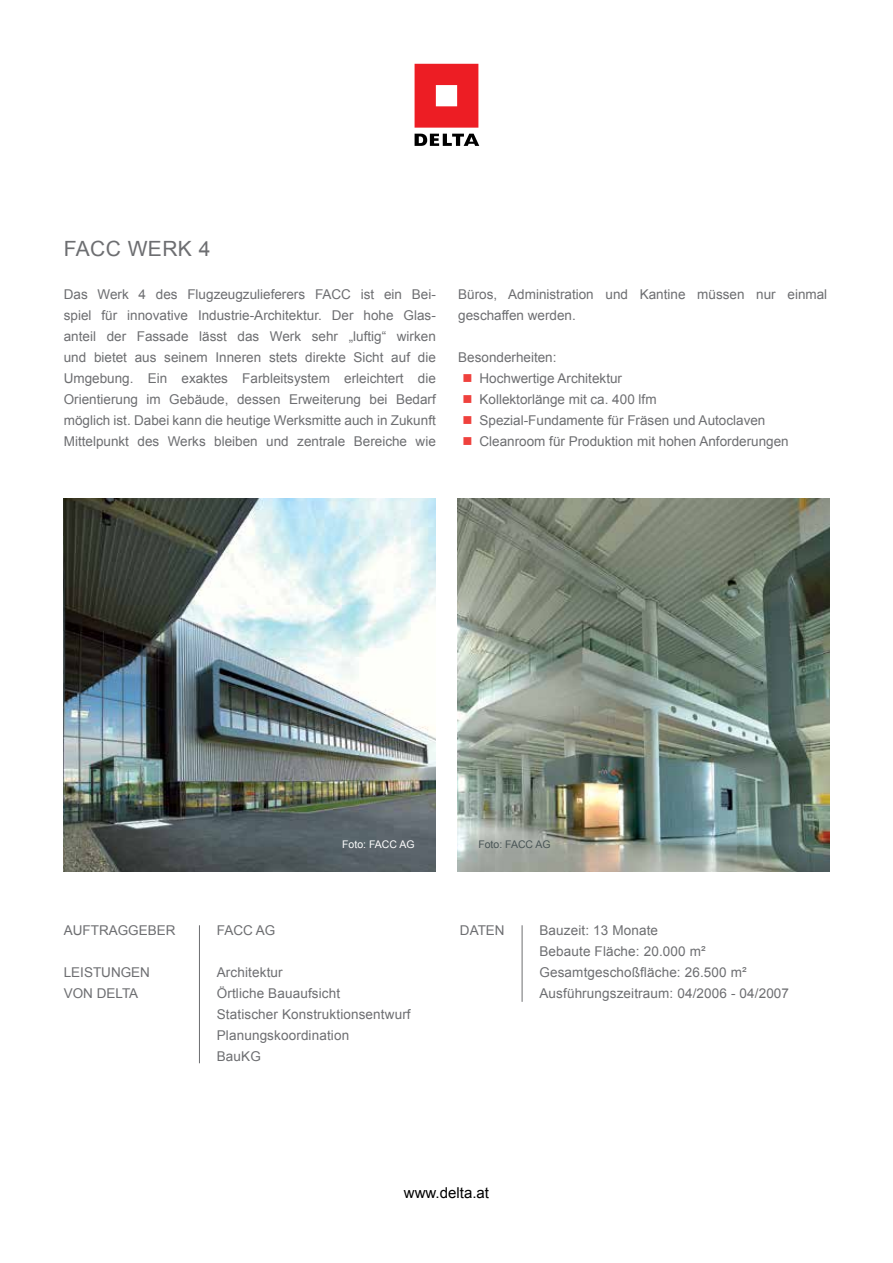
<style>
.page{position:relative;width:893px;height:1263px;background:#fff}
.page>*{position:absolute;margin:0;border:0;box-sizing:border-box;transform-origin:0 0}
.t1{font:21px "Arial";letter-spacing:.02em;color:#6d6e71}
.t2{font:15px "Arial";color:#000}
.t3{font:13.5px/21px "Arial";color:#6d6e71}
.t4{font:10.5px "Arial";color:#fff}
.t5{font:10.5px "Arial";color:#485455}
</style>
<div class="page">
<div style="left:413px;top:62px;width:67px;height:86px;background:linear-gradient(to right,#fff,#fff)"></div>
<svg style="left:415px;top:64px;width:63px;height:64px;background:#ef373d"></svg>
<svg style="left:415px;top:134px;width:64px;height:12px"></svg>
<img style="left:64px;top:499px;width:372px;height:372px">
<hr style="left:199px;top:925px;width:1px;height:138px;background:#6d6e71">
<hr style="left:522px;top:925px;width:1px;height:77px;background:#6d6e71">
<img style="left:457px;top:499px;width:372px;height:372px">
<h1 class="t1" style="left:64px;top:235px;width:148px">FACC WERK 4</h1>
<p class="t3" style="left:64px;top:284px;width:374px;text-align:justify">Das Werk 4 des Flugzeugzulieferers FACC ist ein Bei&shy;spiel für innovative Industrie-Architektur. Der hohe Glas&shy;anteil der Fassade lässt das Werk sehr „luftig“ wirken und bietet aus seinem I nneren stets direkte Sicht auf die U mgebung. Ein exaktes Farbleitsystem erleichtert die Orientierung im Gebäude, dessen Erweiterung bei Bedarf möglich ist. Dabei kann die heutige Werksmitte auch in Zukunft Mittelpunkt des Werks bleiben und zentrale Bereiche wie</p>
<p class="t3" style="left:458px;top:284px;width:370px">Büros, Administration und Kantine müssen nur einmal geschaffen werden.</p>
<p class="t3" style="left:479px;top:347px;width:311px;text-indent:-21px">Besonderheiten:<br>Hochwertige Architektur<br>Kollektorlänge mit ca. 400 lfm<br>Spezial-Fundamente für Fräsen und Autoclaven Cleanroom für Produktion mit hohen Anforderungen</p>
<p class="t3" style="left:64px;top:920px;width:56px">Auftragg</p>
<p class="t3" style="left:139px;top:920px;width:38px">eber</p>
<p class="t3" style="left:64px;top:962px;width:88px">Leistungen von DELTA</p>
<p class="t4" style="left:342px;top:838px;width:74px">Foto: FACC AG</p>
<p class="t5" style="left:478px;top:838px;width:74px">Foto: FACC AG</p>
<p class="t3" style="left:217px;top:920px;width:60px">FACC AG</p>
<p class="t3" style="left:217px;top:962px;width:195px">Architektur<br>Örtliche Bauaufsicht<br>Statischer Konstruktionsentwurf<br>Planungskoordination<br>BauKG</p>
<p class="t3" style="left:460px;top:920px;width:46px">Daten</p>
<p class="t3" style="left:539px;top:920px;width:251px">Bauzeit: 13 Monate<br>Bebaute Fläche: 20.000 m²<br>Gesamtgeschoßfläche: 26.500 m²<br>Ausführungszeitraum: 04/2006 - 04/2007</p>
<p class="t2" style="left:404px;top:1183px;width:87px">www.delta.at</p>
</div>
